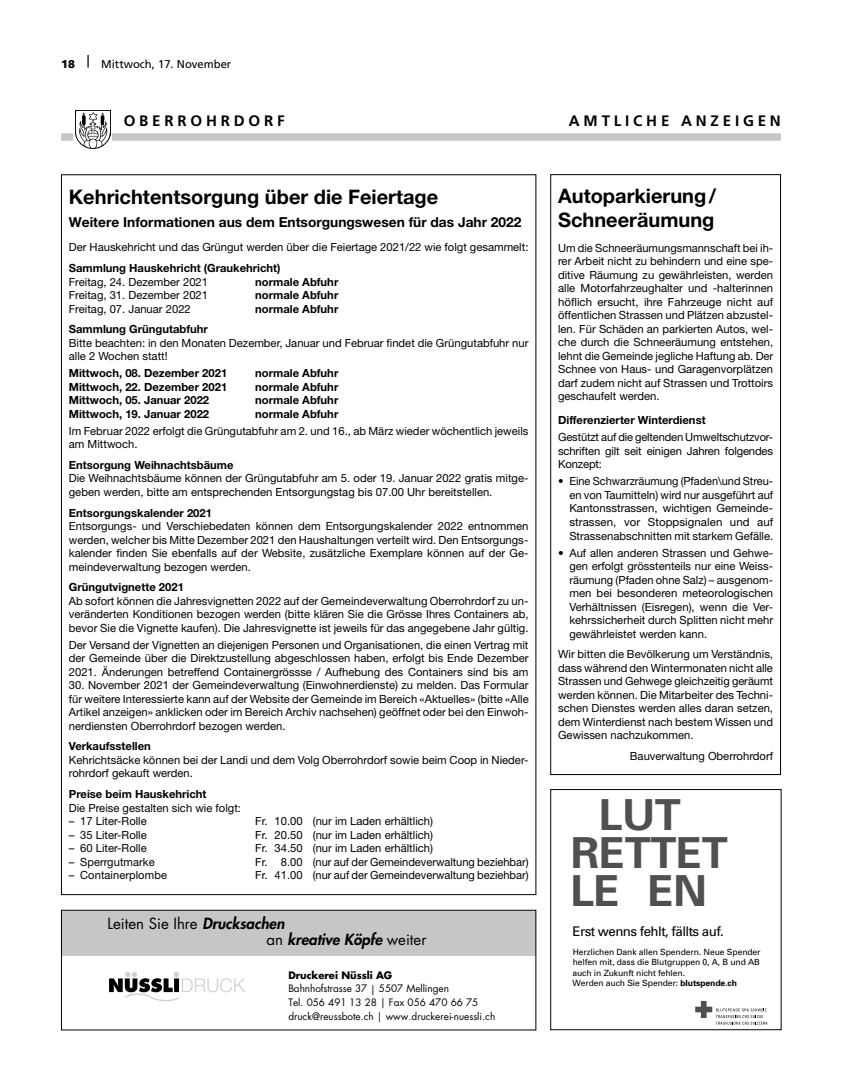
<style>
.page{position:relative;width:842px;height:1085px;background:#fff}
.page>*{position:absolute;margin:0;border:0;box-sizing:border-box;transform-origin:0 0}
.t1{font:700 42.75px/38px "Univers";letter-spacing:-.01em;color:#505050}
.t2{font:700 20px/24px "Helvetica Neue LT Std";color:#000}
.t3{font:700 15.12px "Frutiger LT Std";letter-spacing:.25em;color:#000}
.t4{font:italic 800 15px/16.2px "Futura Std";color:#000}
.t5{font:700 13.75px "Helvetica Neue LT Std";color:#000}
.t6{font:13.25px "Univers";letter-spacing:-.04em;color:#000}
.t7{font:11.25px/13.5px "Helvetica Neue LT Std";color:#000;text-align:justify}
.t8{font:700 11.25px "Helvetica Neue LT Std";color:#000}
.t9{font:11.25px "Frutiger LT Std";color:#000}
.t10{font:900 11.25px "Frutiger LT Std";color:#000}
.t11{font:10px/13.8px "Futura Std";color:#000}
.t12{font:700 10px "Futura Std";letter-spacing:-.005em;color:#000}
.t13{font:8.5px/10.5px "Univers";letter-spacing:-.01em;color:#000}
.s1{font-weight:400;font-style:normal}
.s2{color:#fff}
.s3{font-weight:700}
</style>
<div class="page">
<svg style="left:87px;top:55px;width:2px;height:13px"></svg>
<div style="left:61px;top:133px;width:719px;height:8px;background:#c5c6c6"></div>
<svg style="left:73px;top:110px;width:39px;height:31px"></svg>
<img style="left:76px;top:111px;width:34px;height:38px">
<div style="left:550px;top:174px;width:230px;height:600px;border:1px solid #000"></div>
<div style="left:62px;top:910px;width:473px;height:45px;background:#c5c6c6"></div>
<div style="left:61px;top:909px;width:475px;height:121px;border:1px solid #000"></div>
<svg style="left:109px;top:972px;width:136px;height:29px"></svg>
<svg style="left:695px;top:1001px;width:73px;height:24px"></svg>
<div style="left:550px;top:789px;width:231px;height:240px;border:1px solid #000"></div>
<p class="t10" style="left:61px;top:57px;width:15px">18</p>
<p class="t9" style="left:101px;top:57px;width:132px">Mittwoch, 17. November</p>
<h3 class="t3" style="left:124px;top:112px;width:162px">OBERROHRDORF</h3>
<h3 class="t3" style="left:569px;top:112px;width:213px">AMTLICHE ANZEIGEN</h3>
<h2 class="t2" style="left:69px;top:184px;width:371px">Kehrichtentsorgung über die Feiertage</h2>
<p class="t5" style="left:69px;top:214px;width:454px">Weitere Informationen aus dem Entsorgungswesen für das Jahr 2022</p>
<p class="t7" style="left:69px;top:240px;width:461px">Der Hauskehricht und das Grüngut werden über die Feiertage 2021/22 wie folgt gesammelt:</p>
<p class="t8" style="left:69px;top:261px;width:213px">Sammlung Hauskehricht (Graukehricht)</p>
<p class="t7" style="left:69px;top:274px;width:141px">Freitag, 24. Dezember 2021</p>
<p class="t8" style="left:255px;top:274px;width:85px">normale Abfuhr</p>
<p class="t7" style="left:69px;top:288px;width:141px">Freitag, 31. Dezember 2021</p>
<p class="t8" style="left:255px;top:288px;width:85px">normale Abfuhr</p>
<p class="t7" style="left:69px;top:301px;width:123px">Freitag, 07. Januar 2022</p>
<p class="t8" style="left:255px;top:301px;width:85px">normale Abfuhr</p>
<p class="t8" style="left:69px;top:322px;width:140px">Sammlung Grüngutabfuhr</p>
<p class="t7" style="left:69px;top:336px;width:461px">Bitte beachten: in den Monaten Dezember, Januar und Februar findet die Grüngutabfuhr nur alle 2 Wochen statt!</p>
<p class="t8" style="left:69px;top:366px;width:160px">Mittwoch, 08. Dezember 2021</p>
<p class="t8" style="left:255px;top:366px;width:85px">normale Abfuhr</p>
<p class="t8" style="left:69px;top:380px;width:160px">Mittwoch, 22. Dezember 2021</p>
<p class="t8" style="left:255px;top:380px;width:85px">normale Abfuhr</p>
<p class="t8" style="left:69px;top:393px;width:142px">Mittwoch, 05. Januar 2022</p>
<p class="t8" style="left:255px;top:393px;width:85px">normale Abfuhr</p>
<p class="t8" style="left:69px;top:407px;width:142px">Mittwoch, 19. Januar 2022</p>
<p class="t8" style="left:255px;top:407px;width:85px">normale Abfuhr</p>
<p class="t7" style="left:69px;top:424px;width:461px">Im Februar 2022 erfolgt die Grüngutabfuhr am 2. und 16., ab März wieder wöchentlich jeweils am Mittwoch.</p>
<p class="t8" style="left:69px;top:458px;width:166px">Entsorgung Weihnachtsbäume</p>
<p class="t7" style="left:69px;top:471px;width:461px">Die Weihnachtsbäume können der Grüngutabfuhr am 5. oder 19. Januar 2022 gratis mitge&shy;geben werden, bitte am entsprechenden Entsorgungstag bis 07.00 Uhr bereitstellen.</p>
<p class="t8" style="left:69px;top:505px;width:145px">Entsorgungskalender 2021</p>
<p class="t7" style="left:69px;top:519px;width:461px">Entsorgungs- und Verschiebedaten können dem Entsorgungskalender 2022 entnommen werden, welcher bis Mitte Dezember 2021 den Haushaltungen verteilt wird. Den Entsorgungs&shy;kalender finden Sie ebenfalls auf der Website, zusätzliche Exemplare können auf der Ge&shy;meindeverwaltung bezogen werden.</p>
<p class="t8" style="left:69px;top:580px;width:117px">Grüngutvignette 2021</p>
<p class="t7" style="left:69px;top:593px;width:461px">Ab sofort können die Jahresvignetten 2022 auf der Gemeindeverwaltung Oberrohrdorf zu un&shy;veränderten Konditionen bezogen werden (bitte klären Sie die Grösse Ihres Containers ab, bevor Sie die Vignette kaufen). Die Jahresvignette ist jeweils für das angegebene Jahr gültig.</p>
<p class="t7" style="left:69px;top:637px;width:461px">Der Versand der Vignetten an diejenigen Personen und Organisationen, die einen Vertrag mit der Gemeinde über die Direktzustellung abgeschlossen haben, erfolgt bis Ende Dezember 2021. Änderungen betreffend Containergrössse / Aufhebung des Containers sind bis am</p>
<p class="t7" style="left:69px;top:678px;width:461px">30. November 2021 der Gemeindeverwaltung (Einwohnerdienste) zu melden. Das Formular für weitere Interessierte kann auf der Website der Gemeinde im Bereich «Aktuelles» (bitte «Alle Artikel anzeigen» anklicken oder im Bereich Archiv nachsehen) geöffnet oder bei den Einwoh&shy;nerdiensten Oberrohrdorf bezogen werden.</p>
<p class="t8" style="left:69px;top:739px;width:84px">Verkaufsstellen</p>
<p class="t7" style="left:69px;top:753px;width:461px">Kehrichtsäcke können bei der Landi und dem Volg Oberrohrdorf sowie beim Coop in Nieder&shy;rohrdorf gekauft werden.</p>
<p class="t8" style="left:69px;top:787px;width:139px">Preise beim Hauskehricht</p>
<p class="t7" style="left:69px;top:800px;width:174px">Die Preise gestalten sich wie folgt:</p>
<p class="t7" style="left:69px;top:814px;width:79px">– 17 Liter-Rolle</p>
<p class="t7" style="left:255px;top:814px;width:179px">Fr. 10.00 (nur im Laden erhältlich)</p>
<p class="t7" style="left:69px;top:827px;width:79px">– 35 Liter-Rolle</p>
<p class="t7" style="left:255px;top:827px;width:179px">Fr. 20.50 (nur im Laden erhältlich)</p>
<p class="t7" style="left:69px;top:841px;width:79px">– 60 Liter-Rolle</p>
<p class="t7" style="left:255px;top:841px;width:179px">Fr. 34.50 (nur im Laden erhältlich)</p>
<p class="t7" style="left:69px;top:854px;width:87px">– Sperrgutmarke</p>
<p class="t7" style="left:255px;top:854px;width:275px">Fr. 8.00 (nur auf der Gemeindeverwaltung beziehbar)</p>
<p class="t7" style="left:69px;top:868px;width:100px">– Containerplombe</p>
<p class="t7" style="left:255px;top:868px;width:275px">Fr. 41.00 (nur auf der Gemeindeverwaltung beziehbar)</p>
<h3 class="t4" style="left:266px;top:915px;width:161px;text-indent:-159px"><span class="s1">Leiten Sie Ihre</span> Drucksachen<br><span class="s1">an</span> kreative Köpfe <span class="s1">weiter</span></h3>
<p class="t12" style="left:288px;top:968px;width:105px">Druckerei Nüssli AG</p>
<p class="t11" style="left:288px;top:981px;width:208px">Bahnhofstrasse 37 | 5507 Mellingen<br>Tel. 056 491 13 28 | Fax 056 470 66 75 druck@reussbote.ch | www.druckerei-nuessli.ch</p>
<h2 class="t2" style="left:558px;top:184px;width:160px">Autoparkierung/<br>Schneeräumung</h2>
<p class="t7" style="left:558px;top:241px;width:217px">Um die Schneeräumungsmannschaft bei ih&shy;rer Arbeit nicht zu behindern und eine spe&shy;ditive Räumung zu gewährleisten, werden alle Motorfahrzeughalter und -halterinnen höflich ersucht, ihre Fahrzeuge nicht auf öffentlichen Strassen und Plätzen abzustel&shy;len. Für Schäden an parkierten Autos, wel&shy;che durch die Schneeräumung entstehen, lehnt die Gemeinde jegliche Haftung ab. Der Schnee von Haus- und Garagenvorplätzen darf zudem nicht auf Strassen und Trottoirs geschaufelt werden.</p>
<p class="t8" style="left:558px;top:413px;width:149px">Differenzierter Winterdienst</p>
<p class="t7" style="left:558px;top:430px;width:216px">Gestützt auf die geltenden Umweltschutzvor&shy;schriften gilt seit einigen Jahren folgendes Konzept:</p>
<p class="t7" style="left:569px;top:474px;width:205px;text-indent:-11px">• Eine Schwarzräumung (Pfaden\und Streu&shy;en von Taumitteln) wird nur ausgeführt auf Kantonsstrassen, wichtigen Gemeinde&shy;strassen, vor Stoppsignalen und auf Strassenabschnitten mit starkem Gefälle.</p>
<p class="t7" style="left:569px;top:545px;width:205px;text-indent:-11px">• Auf allen anderen Strassen und Gehwe&shy;gen erfolgt grösstenteils nur eine Weiss&shy;räumung (Pfaden ohne Salz) – ausgenom&shy;men bei besonderen meteorologischen Verhältnissen (Eisregen), wenn die Ver&shy;kehrssicherheit durch Splitten nicht mehr gewährleistet werden kann.</p>
<p class="t7" style="left:558px;top:647px;width:216px">Wir bitten die Bevölkerung um Verständnis, dass während den Wintermonaten nicht alle Strassen und Gehwege gleichzeitig geräumt werden können. Die Mitarbeiter des Techni&shy;schen Dienstes werden alles daran setzen, dem Winterdienst nach bestem Wissen und Gewissen nachzukommen.</p>
<p class="t7" style="left:630px;top:748px;width:145px">Bauverwaltung Oberrohrdorf</p>
<h1 class="t1" style="left:570px;top:795px;width:159px"><span class="s2">B</span>LUT<br>RETTET<br>LE<span class="s2">B</span>EN</h1>
<p class="t6" style="left:572px;top:923px;width:153px">Erst wenns fehlt, fällts auf.</p>
<p class="t13" style="left:572px;top:946px;width:190px">Herzlichen Dank allen Spendern. Neue Spender helfen mit, dass die Blutgruppen 0, A, B und AB auch in Zukunft nicht fehlen.<br>Werden auch Sie Spender: <span class="s3">blutspende.ch</span></p>
</div>
